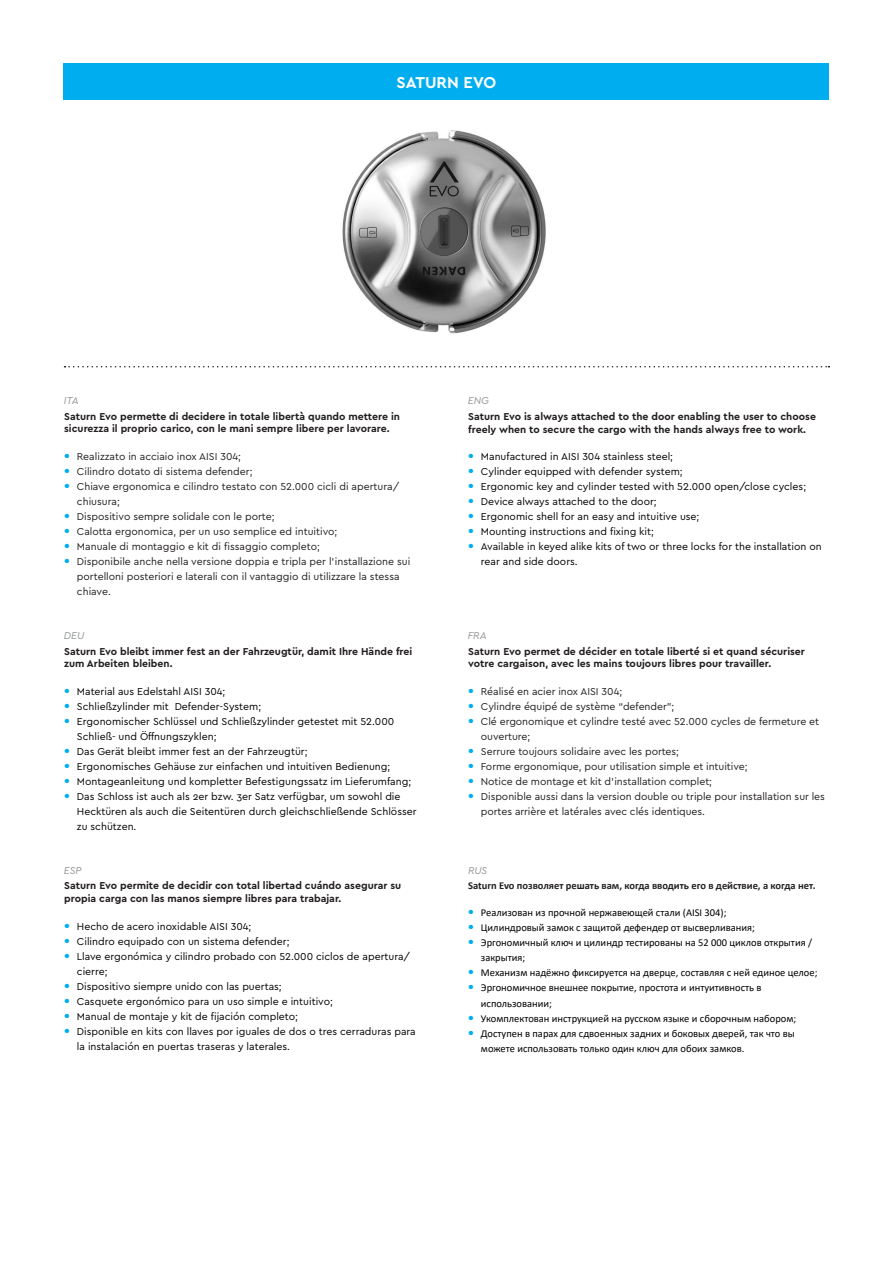
<style>
.page{position:relative;width:893px;height:1263px;background:#fff}
.page>*{position:absolute;margin:0;border:0;box-sizing:border-box;transform-origin:0 0}
.t1{font:700 16.5px "Cera Basic";color:#fff}
.t2{font:10.5px/15px "Cera Basic";color:#000001}
.t3{font:10.5px/15px "Cera Basic";letter-spacing:-.005em;color:#231f20}
.t4{font:700 10.5px/12.6px "Cera Basic";color:#231f20}
.t5{font:10.5px/15px "Calibri";color:#000001}
.t6{font:700 10.5px "Calibri";color:#231f20}
.t7{font:italic 10.5px "Cera Basic";color:#939598}
.s1{font-weight:700;font-size:13.5px;color:#00aeef}
.s2{font-family:"Cera Basic";font-weight:700;font-size:13.5px;color:#00aeef}
</style>
<div class="page">
<img style="left:342px;top:130px;width:204px;height:204px">
<svg style="left:65px;top:366px;width:764px;height:1px"></svg>
<div style="left:64px;top:64px;width:765px;height:36px;background:#00aeef"></div>
<h1 class="t1" style="left:397px;top:73px;width:101px">SATURN EVO</h1>
<p class="t7" style="left:64px;top:395px;width:17px">ITA</p>
<p class="t4" style="left:64px;top:410px;width:337px">Saturn Evo permette di decidere in totale libertà quando mettere in sicurezza il proprio carico, con le mani sempre libere per lavorare.</p>
<p class="t3" style="left:64px;top:449px;width:178px"><span class="s1">•</span> Realizzato in acciaio inox AISI 304;</p>
<p class="t3" style="left:64px;top:464px;width:190px"><span class="s1">•</span> Cilindro dotato di sistema defender;</p>
<p class="t3" style="left:77px;top:479px;width:324px;text-indent:-13px"><span class="s1">•</span> Chiave ergonomica e cilindro testato con 52.000 cicli di apertura/ chiusura;</p>
<p class="t3" style="left:64px;top:509px;width:212px"><span class="s1">•</span> Dispositivo sempre solidale con le porte;</p>
<p class="t3" style="left:64px;top:524px;width:275px"><span class="s1">•</span> Calotta ergonomica, per un uso semplice ed intuitivo;</p>
<p class="t3" style="left:64px;top:539px;width:257px"><span class="s1">•</span> Manuale di montaggio e kit di fissaggio completo;</p>
<p class="t3" style="left:77px;top:554px;width:335px;text-indent:-13px"><span class="s1">•</span> Disponibile anche nella versione doppia e tripla per l’installazione sui portelloni posteriori e laterali con il vantaggio di utilizzare la stessa chiave.</p>
<p class="t7" style="left:64px;top:629px;width:22px">DEU</p>
<p class="t4" style="left:64px;top:645px;width:350px">Saturn Evo bleibt immer fest an der Fahrzeugtür, damit Ihre Hände frei zum Arbeiten bleiben.</p>
<p class="t2" style="left:64px;top:684px;width:163px"><span class="s1">•</span> Material aus Edelstahl AISI 304;</p>
<p class="t2" style="left:64px;top:699px;width:198px"><span class="s1">•</span> Schließzylinder mit Defender-System;</p>
<p class="t2" style="left:77px;top:714px;width:319px;text-indent:-13px"><span class="s1">•</span> Ergonomischer Schlüssel und Schließzylinder getestet mit 52.000<br>Schließ- und Öffnungszyklen;</p>
<p class="t2" style="left:64px;top:744px;width:245px"><span class="s1">•</span> Das Gerät bleibt immer fest an der Fahrzeugtür;</p>
<p class="t2" style="left:64px;top:759px;width:328px"><span class="s1">•</span> Ergonomisches Gehäuse zur einfachen und intuitiven Bedienung;</p>
<p class="t2" style="left:64px;top:774px;width:349px"><span class="s1">•</span> Montageanleitung und kompletter Befestigungssatz im Lieferumfang;</p>
<p class="t2" style="left:77px;top:789px;width:341px;text-indent:-13px"><span class="s1">•</span> Das Schloss ist auch als 2er bzw. 3er Satz verfügbar, um sowohl die<br>Hecktüren als auch die Seitentüren durch gleichschließende Schlösser zu schützen.</p>
<p class="t7" style="left:64px;top:864px;width:19px">ESP</p>
<p class="t4" style="left:64px;top:879px;width:339px">Saturn Evo permite de decidir con total libertad cuándo asegurar su propia carga con las manos siempre libres para trabajar.</p>
<p class="t2" style="left:64px;top:918px;width:189px"><span class="s1">•</span> Hecho de acero inoxidable AISI 304;</p>
<p class="t2" style="left:64px;top:933px;width:227px"><span class="s1">•</span> Cilindro equipado con un sistema defender;</p>
<p class="t2" style="left:77px;top:948px;width:335px;text-indent:-13px"><span class="s1">•</span> Llave ergonómica y cilindro probado con 52.000 ciclos de apertura/ cierre;</p>
<p class="t2" style="left:64px;top:978px;width:219px"><span class="s1">•</span> Dispositivo siempre unido con las puertas;</p>
<p class="t2" style="left:64px;top:993px;width:270px"><span class="s1">•</span> Casquete ergonómico para un uso simple e intuitivo;</p>
<p class="t2" style="left:64px;top:1008px;width:235px"><span class="s1">•</span> Manual de montaje y kit de fijación completo;</p>
<p class="t2" style="left:77px;top:1023px;width:340px;text-indent:-13px"><span class="s1">•</span> Disponible en kits con llaves por iguales de dos o tres cerraduras para la instalación en puertas traseras y laterales.</p>
<p class="t7" style="left:468px;top:395px;width:23px">ENG</p>
<p class="t4" style="left:468px;top:410px;width:349px">Saturn Evo is always attached to the door enabling the user to choose freely when to secure the cargo with the hands always free to work.</p>
<p class="t2" style="left:468px;top:449px;width:206px"><span class="s1">•</span> Manufactured in AISI 304 stainless steel;</p>
<p class="t2" style="left:468px;top:464px;width:216px"><span class="s1">•</span> Cylinder equipped with defender system;</p>
<p class="t2" style="left:468px;top:479px;width:339px"><span class="s1">•</span> Ergonomic key and cylinder tested with 52.000 open/close cycles;</p>
<p class="t2" style="left:468px;top:494px;width:190px"><span class="s1">•</span> Device always attached to the door;</p>
<p class="t2" style="left:468px;top:509px;width:233px"><span class="s1">•</span> Ergonomic shell for an easy and intuitive use;</p>
<p class="t2" style="left:468px;top:524px;width:187px"><span class="s1">•</span> Mounting instructions and fixing kit;</p>
<p class="t2" style="left:481px;top:539px;width:342px;text-indent:-13px"><span class="s1">•</span> Available in keyed alike kits of two or three locks for the installation on rear and side doors.</p>
<p class="t7" style="left:468px;top:629px;width:20px">FRA</p>
<p class="t4" style="left:468px;top:645px;width:338px">Saturn Evo permet de décider en totale liberté si et quand sécuriser votre cargaison, avec les mains toujours libres pour travailler.</p>
<p class="t3" style="left:468px;top:684px;width:156px"><span class="s1">•</span> Réalisé en acier inox AISI 304;</p>
<p class="t3" style="left:468px;top:699px;width:208px"><span class="s1">•</span> Cylindre équipé de système “defender”;</p>
<p class="t3" style="left:481px;top:714px;width:340px;text-indent:-13px"><span class="s1">•</span> Clé ergonomique et cylindre testé avec 52.000 cycles de fermeture et ouverture;</p>
<p class="t3" style="left:468px;top:744px;width:212px"><span class="s1">•</span> Serrure toujours solidaire avec les portes;</p>
<p class="t3" style="left:468px;top:759px;width:281px"><span class="s1">•</span> Forme ergonomique, pour utilisation simple et intuitive;</p>
<p class="t3" style="left:468px;top:774px;width:245px"><span class="s1">•</span> Notice de montage et kit d’installation complet;</p>
<p class="t3" style="left:481px;top:789px;width:346px;text-indent:-13px"><span class="s1">•</span> Disponible aussi dans la version double ou triple pour installation sur les portes arrière et latérales avec clés identiques.</p>
<p class="t7" style="left:468px;top:864px;width:21px">RUS</p>
<p class="t6" style="left:468px;top:878px;width:349px">Saturn Evo позволяет решать вам, когда вводить его в действие, а когда нет.</p>
<p class="t5" style="left:468px;top:905px;width:260px"><span class="s2">•</span> Реализован из прочной нержавеющей стали (AISI 304);</p>
<p class="t5" style="left:468px;top:920px;width:288px"><span class="s2">•</span> Цилиндровый замок с защитой дефендер от высверливания;</p>
<p class="t5" style="left:481px;top:935px;width:333px;text-indent:-13px"><span class="s2">•</span> Эргономичный ключ и цилиндр тестированы на 52 000 циклов открытия / закрытия;</p>
<p class="t5" style="left:468px;top:965px;width:351px"><span class="s2">•</span> Механизм надёжно фиксируется на дверце, составляя с ней единое целое;</p>
<p class="t5" style="left:481px;top:980px;width:282px;text-indent:-13px"><span class="s2">•</span> Эргономичное внешнее покрытие, простота и интуитивность в использовании;</p>
<p class="t5" style="left:468px;top:1010px;width:330px"><span class="s2">•</span> Укомплектован инструкцией на русском языке и сборочным набором;</p>
<p class="t5" style="left:481px;top:1025px;width:315px;text-indent:-13px"><span class="s2">•</span> Доступен в парах для сдвоенных задних и боковых дверей, так что вы можете использовать только один ключ для обоих замков.</p>
</div>
